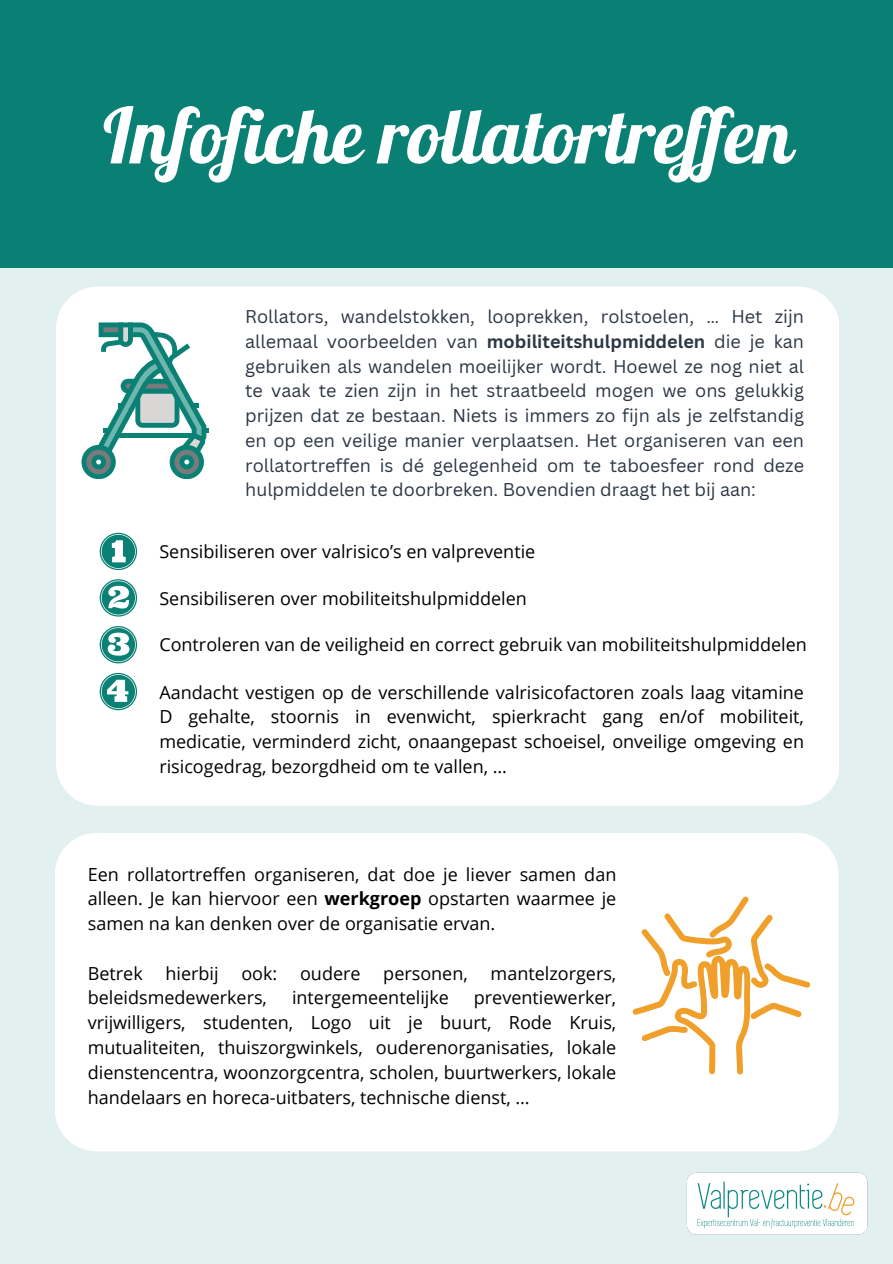
<style>
.page{position:relative;width:893px;height:1264px;background:#fff}
.page>*{position:absolute;margin:0;border:0;box-sizing:border-box;transform-origin:0 0}
.t1{font:76.5px "Lobster";color:#fff}
.t2{font:18px/24.8px "Open Sans";color:#000;text-align:justify}
.t3{font:18px/24.8px "Canva Sans";color:#2c3744;text-align:justify}
.s1{font-weight:700}
</style>
<div class="page">
<div style="left:0;top:0;width:892px;height:1263px;background:#e2f1f0"></div>
<div style="left:56px;top:286px;width:782px;height:519px;background:#fff"></div>
<img style="left:686px;top:1172px;width:182px;height:63px">
<div style="left:0;top:0;width:892px;height:268px;background:#0a8074"></div>
<svg style="left:100px;top:533px;width:37px;height:37px"></svg>
<svg style="left:100px;top:579px;width:37px;height:37px"></svg>
<svg style="left:100px;top:626px;width:37px;height:37px"></svg>
<svg style="left:100px;top:673px;width:37px;height:37px"></svg>
<div style="left:55px;top:833px;width:783px;height:318px;background:#fff"></div>
<svg style="left:632px;top:896px;width:178px;height:178px;background:#fcecd6"></svg>
<svg style="left:81px;top:322px;width:128px;height:157px;background:#abd0cc"></svg>
<p class="t1" style="left:103px;top:87px;width:691px">Infofiche rollatortref en</p>
<p class="t3" style="left:245px;top:303px;width:560px">Rollators, wandelstokken, looprekken, rolstoelen, … Het zijn allemaal voorbeelden van <span class="s1">mobiliteitshulpmiddelen</span> die je kan gebruiken als wandelen moeilijker wordt. Hoewel ze nog niet al te vaak te zien zijn in het straatbeeld mogen we ons gelukkig prijzen dat ze bestaan. Niets is immers zo fijn als je zelfstandig en op een veilige manier verplaatsen. Het organiseren van een rollatortreffen is dé gelegenheid om te taboesfeer rond deze hulpmiddelen te doorbreken. Bovendien draagt het bij aan:</p>
<p class="t2" style="left:159px;top:539px;width:377px">Sensibiliseren over valrisico’s en valpreventie</p>
<p class="t2" style="left:159px;top:585px;width:369px">Sensibiliseren over mobiliteitshulpmiddelen</p>
<p class="t2" style="left:159px;top:632px;width:649px">Controleren van de veiligheid en correct gebruik van mobiliteitshulpmiddelen</p>
<p class="t2" style="left:159px;top:679px;width:646px">Aandacht vestigen op de verschillende valrisicofactoren zoals laag vitamine D gehalte, stoornis in evenwicht, spierkracht gang en/of mobiliteit, medicatie, verminderd zicht, onaangepast schoeisel, onveilige omgeving en risicogedrag, bezorgdheid om te vallen, …</p>
<p class="t2" style="left:88px;top:861px;width:530px">Een rollatortreffen organiseren, dat doe je liever samen dan alleen. Je kan hiervoor een <span class="s1">werkgroep</span> opstarten waarmee je samen na kan denken over de organisatie ervan.</p>
<p class="t2" style="left:88px;top:960px;width:56px">Betrek</p>
<p class="t2" style="left:165px;top:960px;width:55px">hierbij</p>
<p class="t2" style="left:241px;top:960px;width:37px">ook:</p>
<p class="t2" style="left:300px;top:960px;width:62px">oudere</p>
<p class="t2" style="left:383px;top:960px;width:86px">personen,</p>
<p class="t2" style="left:490px;top:960px;width:127px">mantelzorgers,</p>
<p class="t2" style="left:88px;top:985px;width:181px">beleidsmedewerkers,</p>
<p class="t2" style="left:292px;top:985px;width:158px">intergemeentelijke</p>
<p class="t2" style="left:88px;top:985px;width:530px;text-indent:386px">preventiewerker, vrijwilligers, studenten, Logo uit je buurt, Rode Kruis, mutualiteiten, thuiszorgwinkels, ouderenorganisaties, lokale dienstencentra, woonzorgcentra, scholen, buurtwerkers, lokale handelaars en horeca-uitbaters, technische dienst, …</p>
</div>
